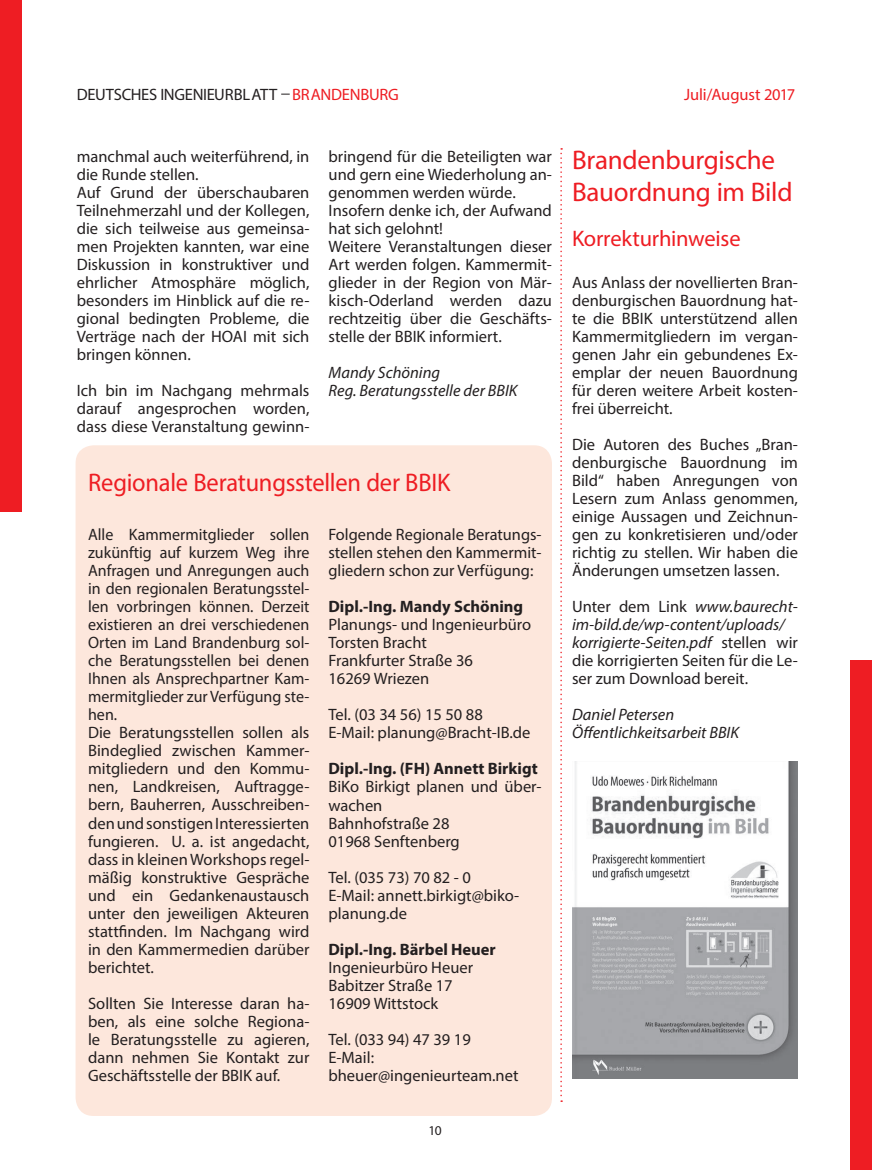
<style>
.page{position:relative;width:872px;height:1170px;background:#fff}
.page>*{position:absolute;margin:0;border:0;box-sizing:border-box;transform-origin:0 0}
.t1{font:27px/32.4px "Myriad Pro";letter-spacing:-.01em;color:#ee1d23}
.t2{font:25.5px "Myriad Pro";letter-spacing:-.01em;color:#ee1d23;scale:.96 1}
.t3{font:22.5px "Myriad Pro";letter-spacing:-.01em;color:#ee1d23}
.t4{font:16.5px/18px "Myriad Pro";color:#231f20}
.t5{font:italic 16.5px/18px "Myriad Pro";color:#231f20}
.t6{font:700 16.5px "Myriad Pro";color:#231f20}
.t7{font:16.5px "Myriad Pro";letter-spacing:-.01em;color:#ee1d23}
.t8{font:13.5px "Myriad Pro";color:#231f20}
.s1{color:#ee1d23}
.s2{font-style:italic}
</style>
<div class="page">
<div style="left:0;top:0;width:21px;height:511px;background:#ee1d23"></div>
<div style="left:850px;top:660px;width:22px;height:509px;background:#ee1d23"></div>
<img style="left:572px;top:761px;width:226px;height:317px">
<svg style="left:560px;top:148px;width:2px;height:953px"></svg>
<div style="left:76px;top:445px;width:476px;height:670px;background:#fde7dc;border-radius:18px"></div>
<p class="t4" style="left:77px;top:85px;width:323px">DEUTSCHES INGENIEURBLATT <span class="s1">BRANDENBURG</span></p>
<p class="t7" style="left:684px;top:84px;width:113px">Juli/August 2017</p>
<p class="t4" style="left:77px;top:147px;width:234px">manchmal auch weiterführend, in die Runde stellen.<br>Auf Grund der überschaubaren<br>Teilnehmerzahl und der Kollegen, die sich teilweise aus gemeinsa&shy;men Projekten kannten, war eine<br>Diskussion in konstruktiver und ehrlicher Atmosphäre möglich, besonders im Hinblick auf die re&shy;gional bedingten Probleme, die<br>Verträge nach der HOAI mit sich bringen können.</p>
<p class="t4" style="left:77px;top:381px;width:234px;text-align:justify">Ich bin im Nachgang mehrmals darauf angesprochen worden, dass diese Veranstaltung gewinn-</p>
<p class="t4" style="left:328px;top:147px;width:225px">bringend für die Beteiligten war und gern eine Wiederholung an&shy;genommen werden würde.<br>Insofern denke ich, der Aufwand hat sich gelohnt!<br>Weitere Veranstaltungen dieser<br>Art werden folgen. Kammermit&shy;glieder in der Region von Mär&shy;kisch-Oderland werden dazu rechtzeitig über die Geschäfts&shy;stelle der BBIK informiert.</p>
<p class="t5" style="left:328px;top:363px;width:190px">Mandy Schöning<br>Reg. Beratungsstelle der BBIK</p>
<h2 class="t2" style="left:88px;top:466px;width:379px">Regionale Beratungsstellen der BBIK</h2>
<p class="t4" style="left:88px;top:525px;width:223px">Alle Kammermitglieder sollen zukünftig auf kurzem Weg ihre<br>Anfragen und Anregungen auch in den regionalen Beratungsstel&shy;len vorbringen können. Derzeit existieren an drei verschiedenen<br>Orten im Land Brandenburg sol&shy;che Beratungsstellen bei denen<br>Ihnen als Ansprechpartner Kam&shy;mermitglieder zur Verfügung ste&shy;hen.<br>Die Beratungsstellen sollen als<br>Bindeglied zwischen Kammer&shy;mitgliedern und den Kommu&shy;nen, Landkreisen, Auftragge&shy;bern, Bauherren, Ausschreiben&shy;den und sonstigen Interessierten fungieren. U. a. ist angedacht, dass in kleinen Workshops regel&shy;mäßig konstruktive Gespräche und ein Gedankenaustausch unter den jeweiligen Akteuren stattfinden. Im Nachgang wird in den Kammermedien darüber berichtet.</p>
<p class="t4" style="left:88px;top:993px;width:223px;text-align:justify">Sollten Sie Interesse daran ha&shy;ben, als eine solche Regiona&shy;le Beratungsstelle zu agieren, dann nehmen Sie Kontakt zur Geschäftsstelle der BBIK auf.</p>
<p class="t4" style="left:328px;top:525px;width:215px;text-align:justify">Folgende Regionale Beratungs&shy;stellen stehen den Kammermit&shy;gliedern schon zur Verfügung:</p>
<p class="t6" style="left:328px;top:596px;width:196px">Dipl.-Ing. Mandy Schöning</p>
<p class="t4" style="left:328px;top:615px;width:204px">Planungs- und Ingenieurbüro<br>Torsten Bracht<br>Frankfurter Straße 36<br>16269 Wriezen</p>
<p class="t4" style="left:328px;top:705px;width:203px">Tel. (03 34 56) 15 50 88<br>E-Mail: planung@Bracht-IB.de</p>
<p class="t6" style="left:328px;top:758px;width:211px">Dipl.-Ing. (FH) Annett Birkigt</p>
<p class="t4" style="left:328px;top:777px;width:215px">BiKo Birkigt planen und über&shy;wachen<br>Bahnhofstraße 28<br>01968 Senftenberg</p>
<p class="t4" style="left:328px;top:867px;width:192px">Tel. (035 73) 70 82 - 0<br>E-Mail: annett.birkigt@biko&shy;planung.de</p>
<p class="t6" style="left:328px;top:938px;width:169px">Dipl.-Ing. Bärbel Heuer</p>
<p class="t4" style="left:328px;top:957px;width:146px">Ingenieurbüro Heuer<br>Babitzer Straße 17<br>16909 Wittstock</p>
<p class="t4" style="left:328px;top:1029px;width:192px">Tel. (033 94) 47 39 19<br>E-Mail: bheuer@ingenieurteam.net</p>
<p class="t8" style="left:428px;top:1121px;width:15px">10</p>
<h1 class="t1" style="left:572px;top:143px;width:222px">Brandenburgische<br>Bauordnung im Bild</h1>
<h3 class="t3" style="left:572px;top:224px;width:170px">Korrekturhinweise</h3>
<p class="t4" style="left:572px;top:273px;width:227px;text-align:justify">Aus Anlass der novellierten Bran&shy;denburgischen Bauordnung hat&shy;te die BBIK unterstützend allen Kammermitgliedern im vergan&shy;genen Jahr ein gebundenes Ex&shy;emplar der neuen Bauordnung für deren weitere Arbeit kosten&shy;frei überreicht.</p>
<p class="t4" style="left:572px;top:435px;width:227px;text-align:justify">Die Autoren des Buches „Bran&shy;denburgische Bauordnung im Bild“ haben Anregungen von Lesern zum Anlass genommen, einige Aussagen und Zeichnun&shy;gen zu konkretisieren und/oder richtig zu stellen. Wir haben die Änderungen umsetzen lassen.</p>
<p class="t4" style="left:572px;top:597px;width:227px">Unter dem Link <span class="s2">www.baurecht&shy;im-bild.de/wp-content/uploads/ korrigierte-Seiten.pdf</span> stellen wir die korrigierten Seiten für die Le&shy;ser zum Download bereit.</p>
<p class="t5" style="left:572px;top:705px;width:168px">Daniel Petersen<br>Öffentlichkeitsarbeit BBIK</p>
</div>
